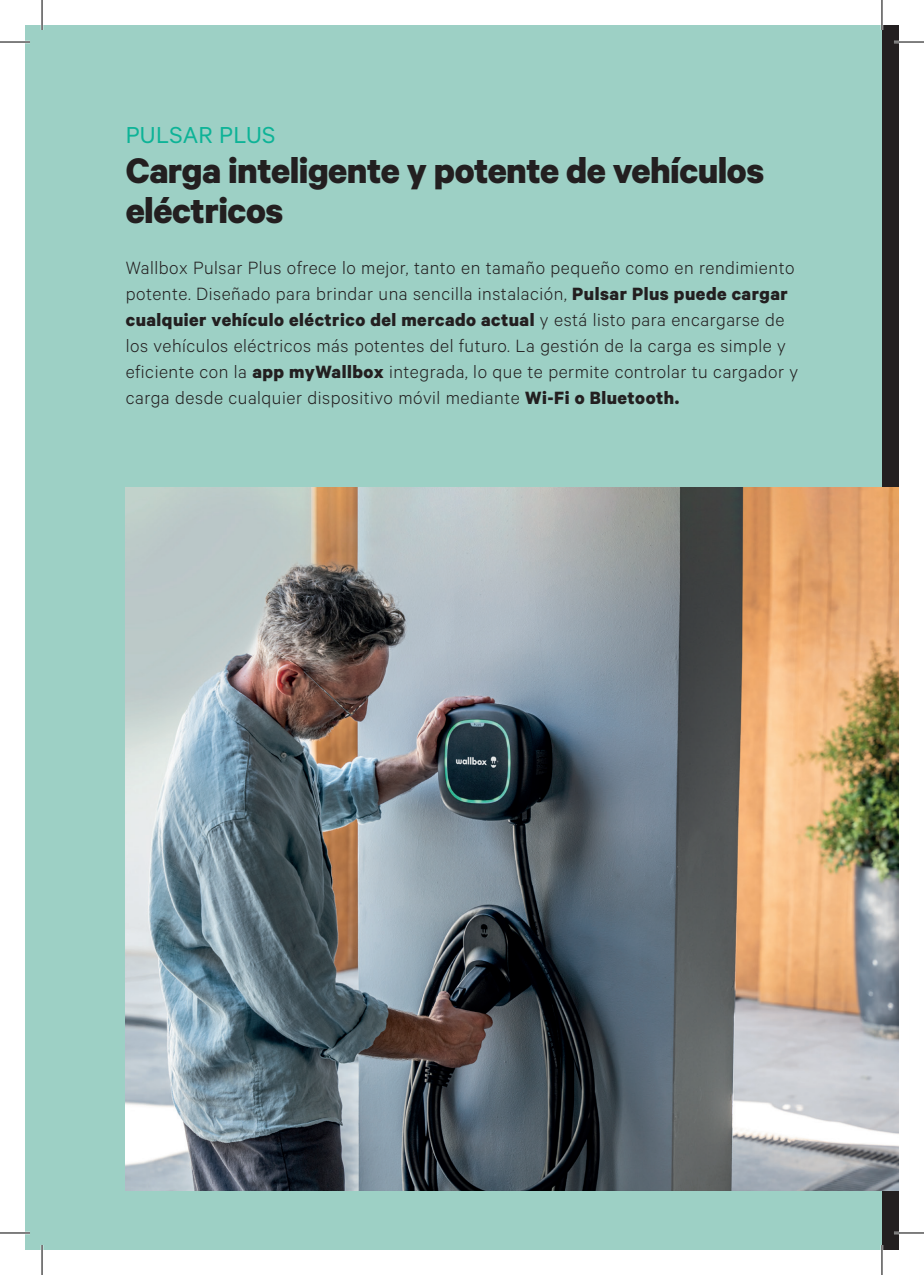
<style>
.page{position:relative;width:924px;height:1275px;background:#fff}
.page>*{position:absolute;margin:0;border:0;box-sizing:border-box;transform-origin:0 0}
.t1{font:700 40px/40px "Calibre";letter-spacing:-.015em;color:#231f20}
.t2{font:26px "Calibre";letter-spacing:.01em;color:#0db397}
.t3{font:300 20px/26px "Calibre";letter-spacing:.025em;color:#231f20}
.s1{font-weight:700}
</style>
<div class="page">
<div style="left:881px;top:25px;width:17px;height:1225px;background:#231f20"></div>
<div style="left:25px;top:25px;width:856px;height:1225px;background:#9dd0c5"></div>
<img style="left:126px;top:487px;width:772px;height:703px">
<hr style="left:0;top:41px;width:30px;height:2px;background:#fff">
<hr style="left:893px;top:41px;width:30px;height:2px;background:#fff">
<hr style="left:0;top:1231px;width:30px;height:3px;background:#fff">
<hr style="left:893px;top:1231px;width:30px;height:3px;background:#fff">
<hr style="left:41px;top:0;width:2px;height:30px;background:#fff">
<hr style="left:41px;top:1245px;width:2px;height:30px;background:#fff">
<hr style="left:880px;top:0;width:2px;height:30px;background:#fff">
<hr style="left:880px;top:1245px;width:2px;height:30px;background:#fff">
<hr style="left:0;top:42px;width:30px;height:1px;background:#000">
<hr style="left:893px;top:42px;width:30px;height:1px;background:#000">
<hr style="left:0;top:1232px;width:30px;height:1px;background:#000">
<hr style="left:893px;top:1232px;width:30px;height:1px;background:#000">
<hr style="left:42px;top:0;width:1px;height:30px;background:#000">
<hr style="left:42px;top:1245px;width:1px;height:30px;background:#000">
<hr style="left:881px;top:0;width:1px;height:30px;background:#000">
<hr style="left:881px;top:1245px;width:1px;height:30px;background:#000">
<h2 class="t2" style="left:126px;top:120px;width:151px">PULSAR PLUS</h2>
<h1 class="t1" style="left:126px;top:149px;width:639px">Carga inteligente y potente de vehículos eléctricos</h1>
<p class="t3" style="left:126px;top:254px;width:673px">Wallbox Pulsar Plus ofrece lo mejor, tanto en tamaño pequeño como en rendimiento potente. Diseñado para brindar una sencilla instalación, <span class="s1">Pulsar Plus puede cargar cualquier vehículo eléctrico del mercado actual</span> y está listo para encargarse de los vehículos eléctricos más potentes del futuro. La gestión de la carga es simple y eficiente con la <span class="s1">app myWallbox</span> integrada, lo que te permite controlar tu cargador y carga desde cualquier dispositivo móvil mediante <span class="s1">Wi-Fi o Bluetooth.</span></p>
</div>
